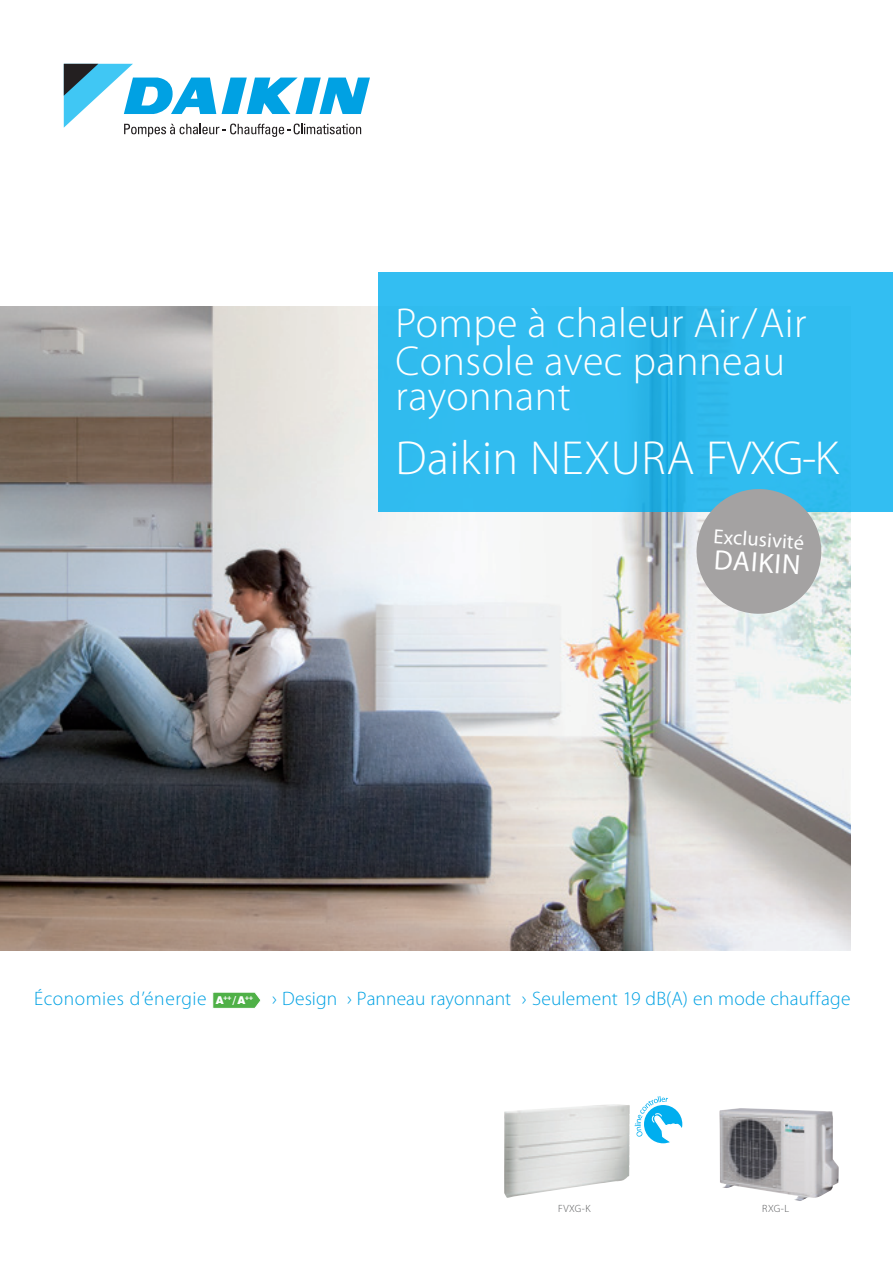
<style>
.page{position:relative;width:893px;height:1263px;background:#fff}
.page>*{position:absolute;margin:0;border:0;box-sizing:border-box;transform-origin:0 0}
.t1{font:300 48px "Myriad Pro";letter-spacing:.01em;color:#fff}
.t2{font:300 42px/38.7px "Myriad Pro";letter-spacing:.01em;color:#fff}
.t3{font:28.05px "Myriad Pro";color:#fff}
.t4{font:20.4px "Myriad Pro";color:#fff}
.t5{font:300 19.5px "Myriad Pro";letter-spacing:.01em;color:#00a1e3}
.t6{font:300 19.5px "Myriad Pro";letter-spacing:.03em;color:#00a1e3}
.t7{font:300 10.5px "Myriad Pro";letter-spacing:.045em;color:#57585a}
.s1{font-family:"Swiss 721 BT";font-weight:900;font-size:10.8px;color:#fff}
</style>
<div class="page">
<img style="left:0;top:307px;width:850px;height:643px">
<svg style="left:64px;top:64px;width:306px;height:73px"></svg>
<svg style="left:212px;top:992px;width:49px;height:16px"></svg>
<div style="left:378px;top:272px;width:515px;height:239px;background:#30bcef"></div>
<img style="left:504px;top:1104px;width:126px;height:94px">
<img style="left:719px;top:1108px;width:120px;height:93px">
<svg style="left:694px;top:489px;width:129px;height:127px;background:#a5b0b4"></svg>
<svg style="left:635px;top:1096px;width:48px;height:48px"></svg>
<h2 class="t2" style="left:395px;top:304px;width:413px">Pompe à chaleur Air/Air<br>Console avec panneau</h2>
<h2 class="t2" style="left:395px;top:377px;width:177px">rayonnant</h2>
<h1 class="t1" style="left:395px;top:432px;width:445px">Daikin NEXURA FVXG-K</h1>
<p class="t4" style="left:714px;top:524px;width:92px;rotate:4deg">Exclusivité</p>
<h3 class="t3" style="left:715px;top:542px;width:88px;rotate:4deg">DAIKIN</h3>
<p class="t6" style="left:34px;top:988px;width:221px">Économies d’énergie <span class="s1">A</span><sup>++</sup> <span class="s1">/ A</span><sup>++</sup></p>
<p class="t5" style="left:272px;top:988px;width:580px">› Design › Panneau rayonnant › Seulement 19 dB(A) en mode chauffage</p>
<p class="t7" style="left:558px;top:1202px;width:34px">FVXG-K</p>
<p class="t7" style="left:762px;top:1202px;width:28px">RXG-L</p>
</div>
